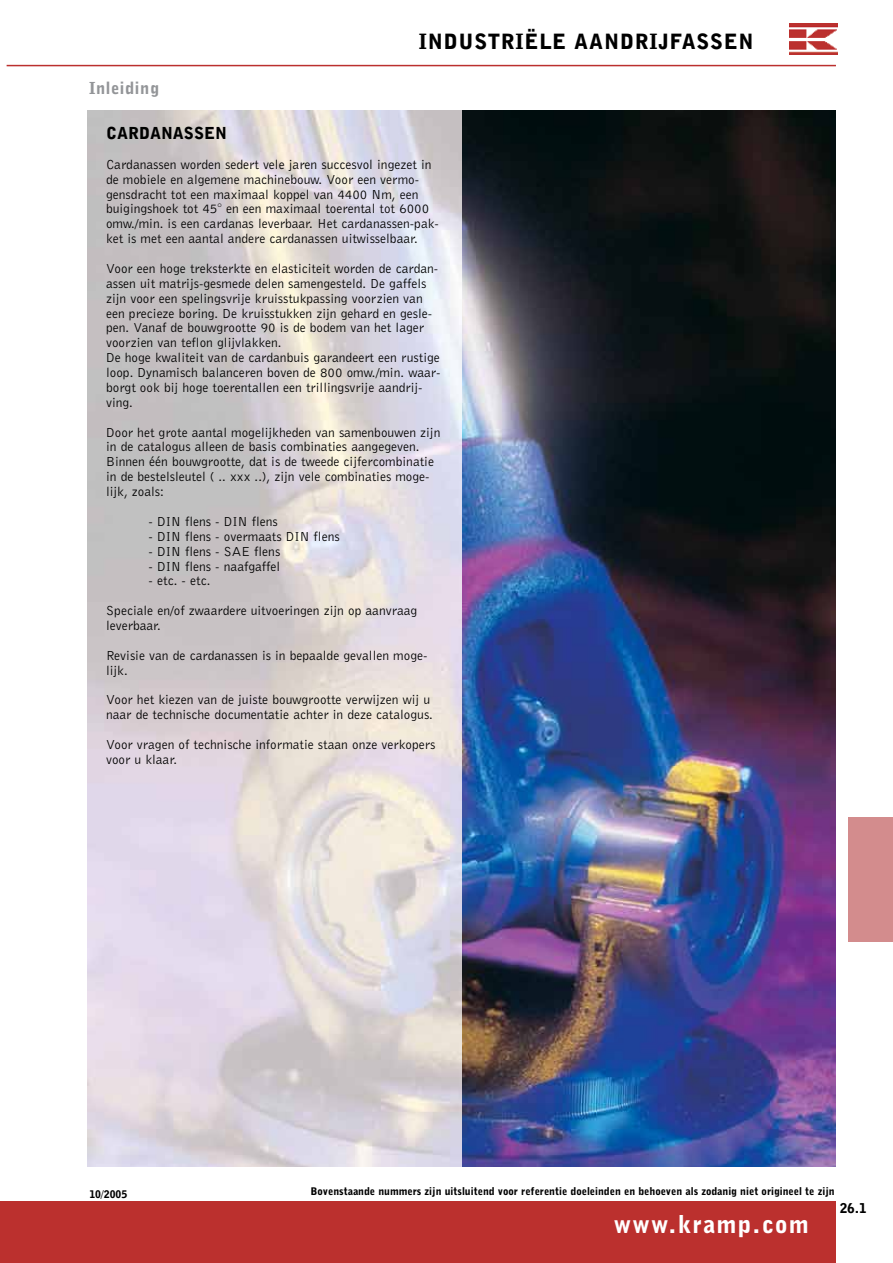
<style>
.page{position:relative;width:893px;height:1263px;background:#fff}
.page>*{position:absolute;margin:0;border:0;box-sizing:border-box;transform-origin:0 0}
.t1{font:900 24px "Bell Gothic BT";letter-spacing:.055em;color:#fff}
.t2{font:900 21px "Bell Gothic BT";letter-spacing:.04em;color:#000}
.t3{font:900 16.5px "Bell Gothic BT";color:#000}
.t4{font:900 16.5px "Bell Gothic BT";letter-spacing:.04em;color:#939598}
.t5{font:13.5px/14.9px "Bell Gothic BT";color:#000}
.t6{font:900 13.5px "Bell Gothic BT";color:#000}
.t7{font:900 10.5px "Bell Gothic BT";color:#000}
</style>
<div class="page">
<img style="left:0;top:23px;width:893px;height:1240px">
<h2 class="t2" style="left:419px;top:29px;width:336px">INDUSTRIËLE AANDRIJFASSEN</h2>
<p class="t4" style="left:89px;top:78px;width:72px">Inleiding</p>
<p class="t3" style="left:106px;top:123px;width:122px">CARDANASSEN</p>
<p class="t5" style="left:106px;top:156px;width:334px">Cardanassen worden sedert vele jaren succesvol ingezet in de mobiele en algemene machinebouw. Voor een vermo&shy;gensdracht tot een maximaal koppel van 4400 Nm, een buigingshoek tot 45° en een maximaal toerental tot 6000 omw./min. is een cardanas leverbaar. Het cardanassen-pak&shy;ket is met een aantal andere cardanassen uitwisselbaar.</p>
<p class="t5" style="left:106px;top:261px;width:336px">Voor een hoge treksterkte en elasticiteit worden de cardan&shy;assen uit matrijs-gesmede delen samengesteld. De gaffels zijn voor een spelingsvrije kruisstukpassing voorzien van een precieze boring. De kruisstukken zijn gehard en gesle&shy;pen. Vanaf de bouwgrootte 90 is de bodem van het lager voorzien van teflon glijvlakken.<br>De hoge kwaliteit van de cardanbuis garandeert een rustige loop. Dynamisch balanceren boven de 800 omw./min. waar&shy;borgt ook bij hoge toerentallen een trillingsvrije aandrij&shy;ving.</p>
<p class="t5" style="left:106px;top:424px;width:336px">Door het grote aantal mogelijkheden van samenbouwen zijn in de catalogus alleen de basis combinaties aangegeven.<br>Binnen één bouwgrootte, dat is de tweede cijfercombinatie in de bestelsleutel ( .. xxx ..), zijn vele combinaties moge&shy;lijk, zoals:</p>
<p class="t5" style="left:149px;top:514px;width:131px">- DIN flens - DIN flens</p>
<p class="t5" style="left:149px;top:528px;width:193px">- DIN flens - overmaats DIN flens</p>
<p class="t5" style="left:149px;top:543px;width:133px">- DIN flens - SAE flens</p>
<p class="t5" style="left:149px;top:558px;width:133px">- DIN flens - naafgaffel</p>
<p class="t5" style="left:149px;top:573px;width:63px">- etc. - etc.</p>
<p class="t5" style="left:106px;top:603px;width:313px">Speciale en/of zwaardere uitvoeringen zijn op aanvraag leverbaar.</p>
<p class="t5" style="left:106px;top:647px;width:323px">Revisie van de cardanassen is in bepaalde gevallen moge&shy;lijk.</p>
<p class="t5" style="left:106px;top:692px;width:328px">Voor het kiezen van de juiste bouwgrootte verwijzen wij u naar de technische documentatie achter in deze catalogus.</p>
<p class="t5" style="left:106px;top:737px;width:331px">Voor vragen of technische informatie staan onze verkopers voor u klaar.</p>
<p class="t7" style="left:89px;top:1187px;width:39px">10/2005</p>
<p class="t7" style="left:310px;top:1185px;width:526px">Bovenstaande nummers zijn uitsluitend voor referentie doeleinden en behoeven als zodanig niet origineel te zijn</p>
<h1 class="t1" style="left:614px;top:1209px;width:197px">www.kramp.com</h1>
<p class="t6" style="left:840px;top:1199px;width:28px">26.1</p>
</div>
